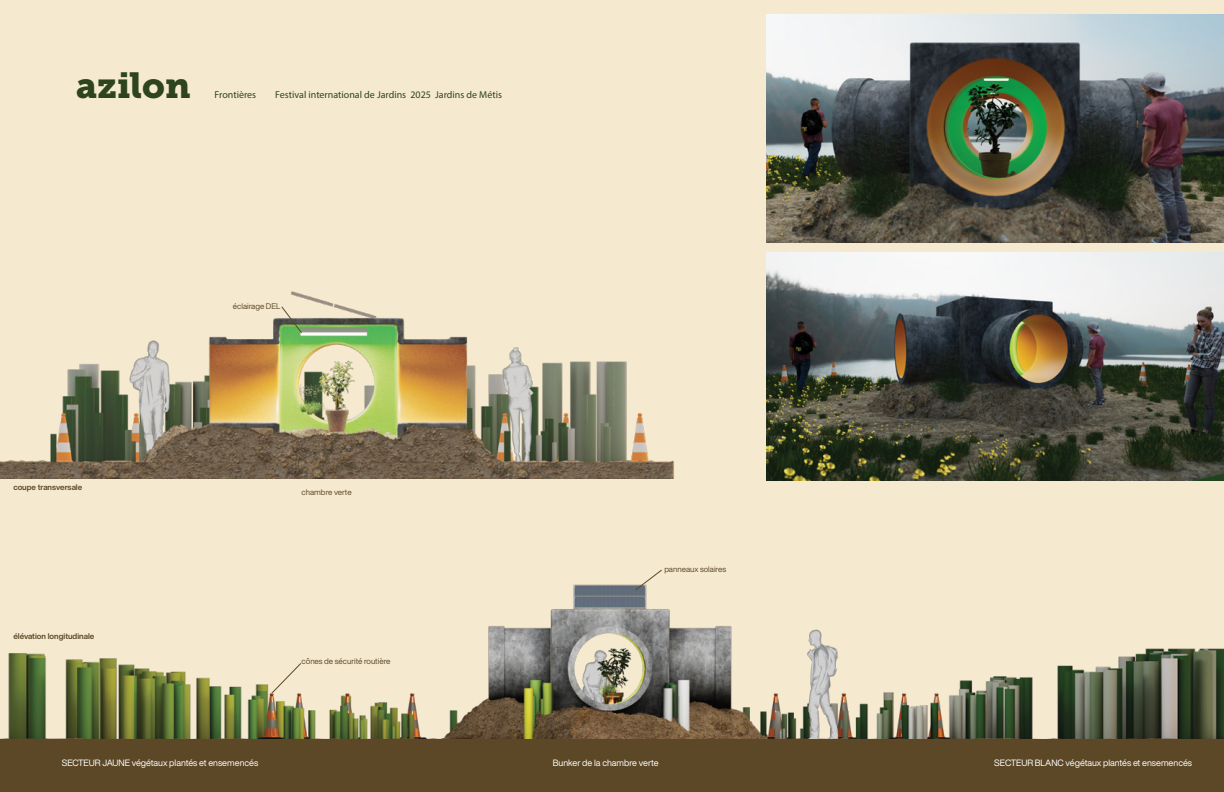
<style>
.page{position:relative;width:1224px;height:792px;background:#f5e9d0}
.page>*{position:absolute;margin:0;border:0;box-sizing:border-box;transform-origin:0 0}
.t1{font:36px "Museo Slab 900";color:#2d441e}
.t2{font:10px "Myriad Pro";color:#2d441e}
.t3{font:9px "Helvetica Now Display";color:#fff}
.t4{font:8px "Helvetica Now Display";color:#5c4827}
.t5{font:700 8px "Helvetica Now Display";color:#5c4827}
</style>
<div class="page">
<img style="left:1px;top:584px;width:1223px;height:156px">
<img style="left:767px;top:14px;width:457px;height:229px">
<img style="left:767px;top:252px;width:457px;height:229px">
<div style="left:0;top:740px;width:1224px;height:52px;background:#5c4827"></div>
<img style="left:0;top:291px;width:674px;height:187px">
<svg style="left:281px;top:306px;width:22px;height:28px"></svg>
<svg style="left:271px;top:662px;width:31px;height:32px"></svg>
<svg style="left:635px;top:569px;width:28px;height:22px"></svg>
<h1 class="t1" style="left:76px;top:65px;width:116px">azilon</h1>
<p class="t2" style="left:215px;top:89px;width:43px">Frontières</p>
<p class="t2" style="left:275px;top:89px;width:228px">Festival international de Jardins 2025 Jardins de Métis</p>
<p class="t5" style="left:13px;top:481px;width:70px">coupe transversale</p>
<p class="t5" style="left:13px;top:631px;width:83px">élévation longitudinale</p>
<p class="t4" style="left:233px;top:300px;width:49px">éclairage DEL</p>
<p class="t4" style="left:302px;top:486px;width:52px">chambre verte</p>
<p class="t4" style="left:302px;top:656px;width:91px">cônes de sécurité routière</p>
<p class="t4" style="left:664px;top:563px;width:63px">panneaux solaires</p>
<p class="t3" style="left:62px;top:756px;width:198px">SECTEUR JAUNE végétaux plantés et ensemencés</p>
<p class="t3" style="left:553px;top:756px;width:107px">Bunker de la chambre verte</p>
<p class="t3" style="left:994px;top:756px;width:199px">SECTEUR BLANC végétaux plantés et ensemencés</p>
</div>
